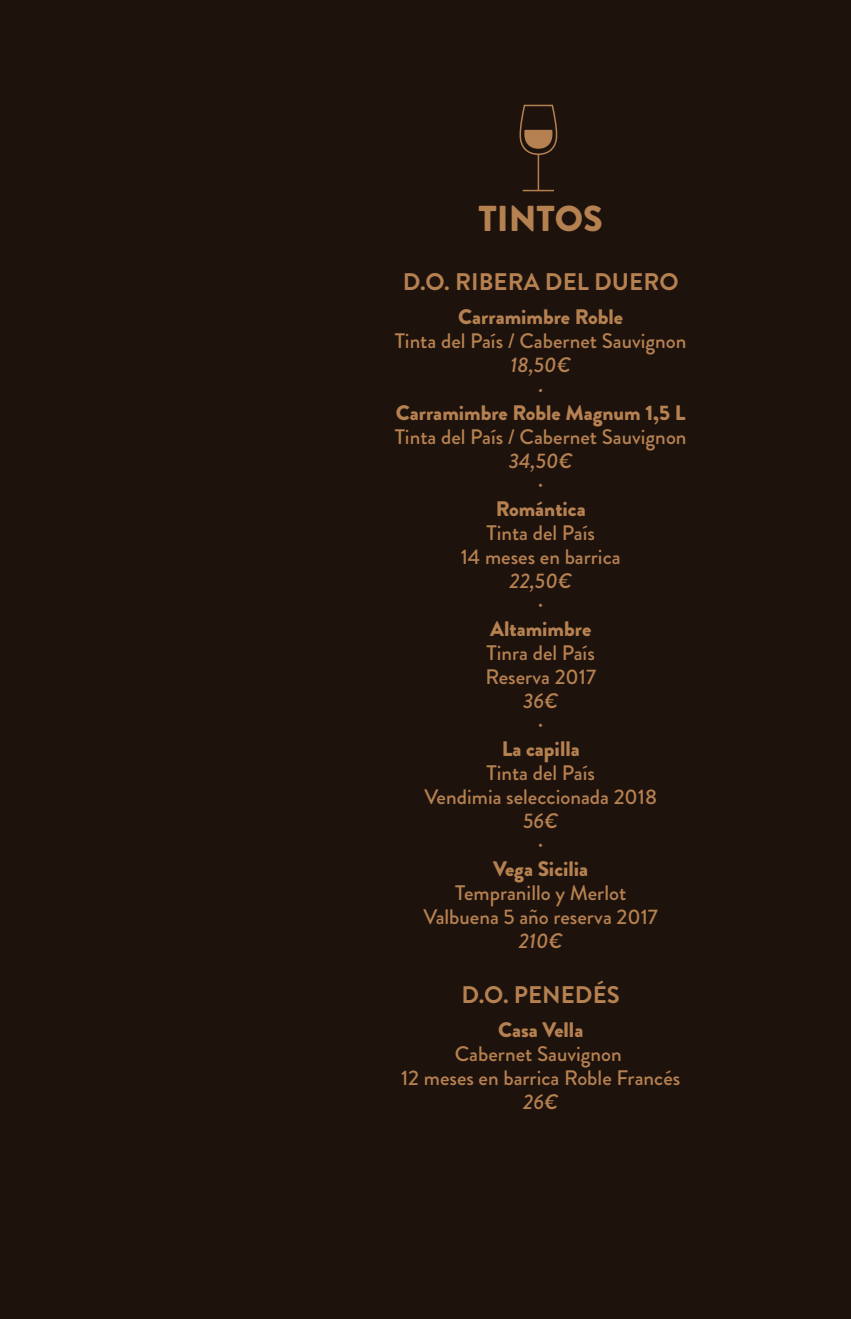
<style>
.page{position:relative;width:851px;height:1319px;background:#fff}
.page>*{position:absolute;margin:0;border:0;box-sizing:border-box;transform-origin:0 0}
.t1{font:900 36px "Brandon Grotesque";color:#b68150}
.t2{font:700 24px "Brandon Grotesque";color:#b68150}
.t3{font:500 21px/24px "Brandon Grotesque";color:#b68150;text-align:center}
.t4{font:900 21px "Brandon Grotesque";color:#b68150}
.t5{font:italic 500 21px/24px "Brandon Grotesque";color:#b68150;text-align:center}
</style>
<div class="page">
<div style="left:0;top:0;width:850px;height:1318px;background:#1e120d"></div>
<hr style="left:537px;top:154px;width:2px;height:36px;background:#b68150">
<hr style="left:522px;top:190px;width:32px;height:1px;background:#b68150">
<svg style="left:519px;top:104px;width:39px;height:52px"></svg>
<h1 class="t1" style="left:478px;top:193px;width:126px">TINTOS</h1>
<p class="t2" style="left:403px;top:264px;width:277px">D.O. RIBERA DEL DUERO</p>
<p class="t4" style="left:458px;top:301px;width:166px">Carramimbre Roble</p>
<p class="t3" style="left:395px;top:328px;width:293px">Tinta del País / Cabernet Sauvignon</p>
<p class="t5" style="left:510px;top:352px;width:62px">18,50€ ·</p>
<p class="t4" style="left:396px;top:397px;width:291px">Carramimbre Roble Magnum 1,5 L</p>
<p class="t3" style="left:395px;top:425px;width:293px">Tinta del País / Cabernet Sauvignon</p>
<p class="t5" style="left:508px;top:448px;width:65px">34,50€</p>
<p class="t3" style="left:538px;top:473px;width:6px">·</p>
<p class="t4" style="left:495px;top:493px;width:91px">Romántica</p>
<p class="t3" style="left:460px;top:521px;width:161px">Tinta del País<br>14 meses en barrica</p>
<p class="t5" style="left:509px;top:568px;width:64px">22,50€</p>
<p class="t3" style="left:538px;top:593px;width:6px">·</p>
<p class="t4" style="left:490px;top:613px;width:102px">Altamimbre</p>
<p class="t3" style="left:485px;top:641px;width:112px;text-align:left">Tinra del País<br>Reserva 2017</p>
<p class="t5" style="left:523px;top:689px;width:37px">36€</p>
<p class="t3" style="left:538px;top:713px;width:6px">·</p>
<p class="t4" style="left:501px;top:733px;width:80px">La capilla</p>
<p class="t3" style="left:424px;top:761px;width:234px">Tinta del País<br>Vendimia seleccionada 2018</p>
<p class="t5" style="left:523px;top:809px;width:37px">56€</p>
<p class="t3" style="left:538px;top:833px;width:6px">·</p>
<p class="t4" style="left:493px;top:853px;width:97px">Vega Sicilia</p>
<p class="t3" style="left:423px;top:881px;width:236px">Tempranillo y Merlot<br>Valbuena 5 año reserva 2017</p>
<p class="t5" style="left:519px;top:929px;width:45px">210€</p>
<p class="t2" style="left:461px;top:978px;width:160px">D.O. PENEDÉS</p>
<p class="t4" style="left:498px;top:1014px;width:87px">Casa Vella</p>
<p class="t3" style="left:401px;top:1042px;width:281px">Cabernet Sauvignon<br>12 meses en barrica Roble Francés</p>
<p class="t5" style="left:523px;top:1090px;width:36px">26€</p>
</div>
